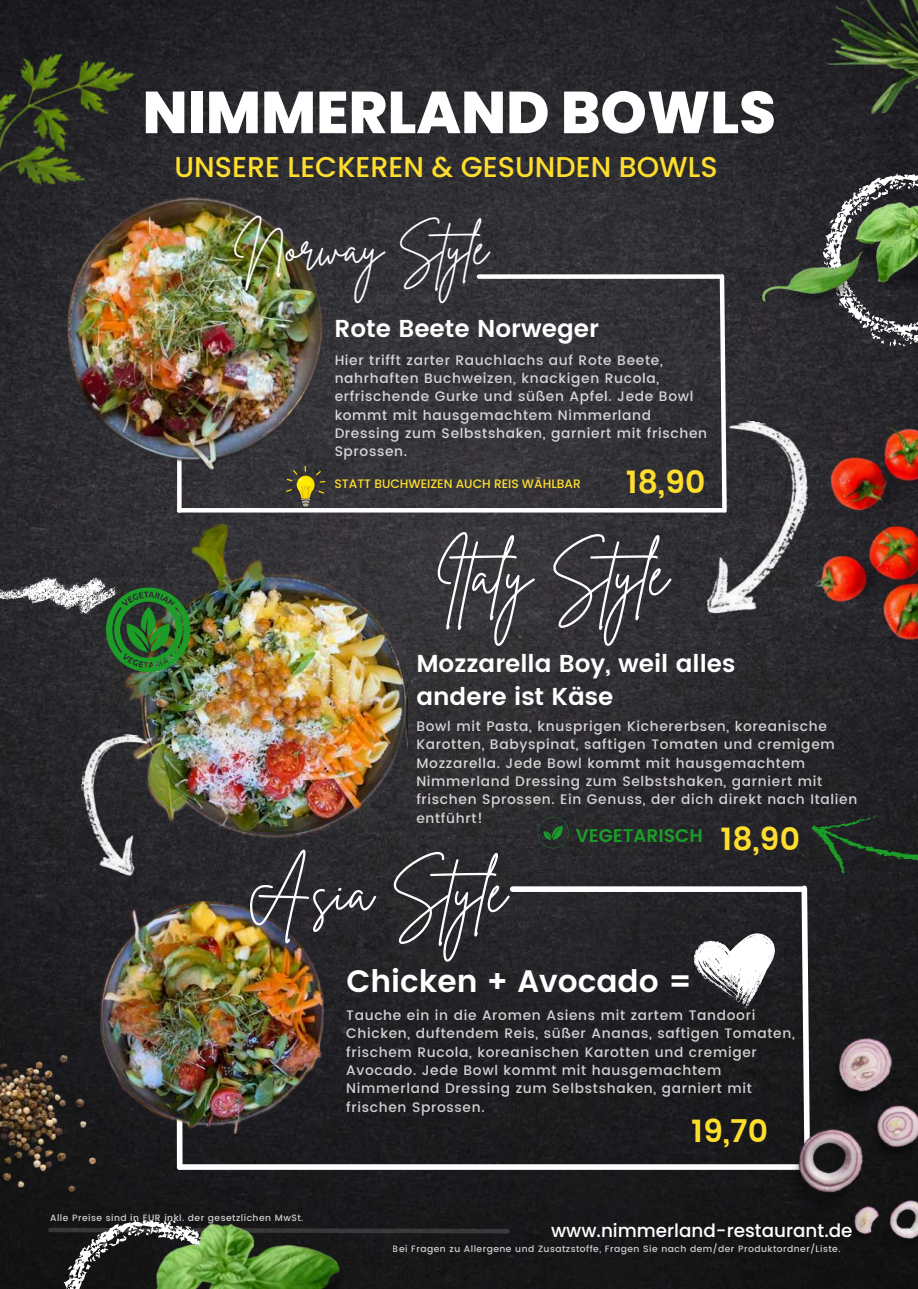
<style>
.page{position:relative;width:918px;height:1289px;background:#fff}
.page>*{position:absolute;margin:0;border:0;box-sizing:border-box;transform-origin:0 0}
.t1{font:60.15px "Brittany Signature";color:#fff}
.t2{font:59.1px "Brittany Signature";color:#fff}
.t3{font:800 58.95px "Poppins";color:#fff}
.t4{font:46.2px "Brittany Signature";color:#fff}
.t5{font:600 31.5px "Poppins";color:#fede2d}
.t6{font:600 30.9px "Poppins";color:#fff}
.t7{font:500 28.65px "Poppins";color:#fede2d}
.t8{font:600 24.45px/33.3px "Poppins";color:#fff}
.t9{font:500 18.3px "Poppins";color:#fff}
.t10{font:600 18.3px "Poppins";color:#1b9d28}
.t11{font:500 13.8px/18.3px "Poppins";letter-spacing:.05em;color:#fff}
.t12{font:500 12.3px "Poppins";color:#fede2d}
.t13{font:500 9.15px "Poppins";letter-spacing:.05em;color:#fff}
</style>
<div class="page">
<img style="left:0;top:0;width:918px;height:1288px">
<div style="left:479px;top:274px;width:241px;height:5px;background:#fff"></div>
<hr style="left:179px;top:508px;width:543px;height:4px;background:#fff">
<svg style="left:717px;top:272px;width:12px;height:145px"></svg>
<div style="left:177px;top:459px;width:5px;height:51px;background:#fff"></div>
<div style="left:513px;top:886px;width:288px;height:5px;background:#fff"></div>
<svg style="left:180px;top:1163px;width:603px;height:6px"></svg>
<svg style="left:799px;top:882px;width:14px;height:156px"></svg>
<div style="left:177px;top:976px;width:6px;height:190px;background:#fff"></div>
<img style="left:0;top:1055px;width:95px;height:143px">
<img style="left:0;top:0;width:149px;height:267px">
<img style="left:812px;top:0;width:106px;height:120px">
<svg style="left:48px;top:1219px;width:462px;height:69px;background:#242425"></svg>
<svg style="left:823px;top:173px;width:95px;height:173px;background:#4d4c50"></svg>
<img style="left:773px;top:401px;width:145px;height:344px">
<img style="left:763px;top:202px;width:155px;height:104px">
<img style="left:140px;top:1186px;width:214px;height:102px">
<img style="left:783px;top:1038px;width:135px;height:250px">
<svg style="left:694px;top:933px;width:81px;height:76px"></svg>
<img style="left:67px;top:198px;width:255px;height:271px">
<img style="left:125px;top:524px;width:283px;height:324px">
<svg style="left:0;top:577px;width:190px;height:95px;background:#3c553f"></svg>
<img style="left:100px;top:901px;width:223px;height:231px">
<img style="left:698px;top:417px;width:121px;height:208px">
<img style="left:75px;top:730px;width:73px;height:145px">
<svg style="left:811px;top:734px;width:107px;height:141px;background:#212625"></svg>
<svg style="left:538px;top:817px;width:30px;height:31px"></svg>
<svg style="left:286px;top:465px;width:40px;height:41px;background:#615a2e"></svg>
<h3 class="t3" style="left:143px;top:78px;width:635px">NIMMERLAND BOWLS</h3>
<h3 class="t7" style="left:175px;top:150px;width:545px">UNSERE LECKEREN &amp; GESUNDEN BOWLS</h3>
<h3 class="t4" style="left:235px;top:219px;width:260px">Norway Style</h3>
<h3 class="t8" style="left:335px;top:313px;width:266px">Rote Beete Norweger</h3>
<p class="t11" style="left:335px;top:351px;width:374px">Hier trifft zarter Rauchlachs auf Rote Beete, nahrhaften Buchweizen, knackigen Rucola, erfrischende Gurke und süßen Apfel. Jede Bowl kommt mit hausgemachtem Nimmerland Dressing zum Selbstshaken, garniert mit frischen Sprossen.</p>
<p class="t12" style="left:335px;top:476px;width:248px">STATT BUCHWEIZEN AUCH REIS WÄHLBAR</p>
<h3 class="t5" style="left:626px;top:458px;width:81px">18,90</h3>
<h1 class="t1" style="left:435px;top:536px;width:241px">Italy Style</h1>
<h3 class="t8" style="left:416px;top:647px;width:321px">Mozzarella Boy, weil alles andere ist Käse</h3>
<p class="t11" style="left:416px;top:717px;width:443px">Bowl mit Pasta, knusprigen Kichererbsen, koreanische Karotten, Babyspinat, saftigen Tomaten und cremigem Mozzarella. Jede Bowl kommt mit hausgemachtem Nimmerland Dressing zum Selbstshaken, garniert mit frischen Sprossen. Ein Genuss, der dich direkt nach Italien entführt!</p>
<h2 class="t2" style="left:247px;top:853px;width:267px">Asia Style</h2>
<h3 class="t10" style="left:576px;top:821px;width:129px">VEGETARISCH</h3>
<h3 class="t6" style="left:347px;top:957px;width:347px">Chicken + Avocado =</h3>
<h3 class="t5" style="left:720px;top:815px;width:81px">18,90</h3>
<p class="t11" style="left:346px;top:1006px;width:450px">Tauche ein in die Aromen Asiens mit zartem Tandoori Chicken, duftendem Reis, süßer Ananas, saftigen Tomaten, frischem Rucola, koreanischen Karotten und cremiger Avocado. Jede Bowl kommt mit hausgemachtem Nimmerland Dressing zum Selbstshaken, garniert mit frischen Sprossen.</p>
<p class="t13" style="left:50px;top:1210px;width:255px">Alle Preise sind in EUR inkl. der gesetzlichen MwSt.</p>
<h3 class="t5" style="left:691px;top:1106px;width:79px">19,70</h3>
<h3 class="t9" style="left:551px;top:1219px;width:303px">www.nimmerland-restaurant.de</h3>
<p class="t13" style="left:393px;top:1241px;width:449px">Bei Fragen zu Allergene und Zusatzstoffe, Fragen Sie nach dem/der Produktordner/Liste.</p>
</div>
